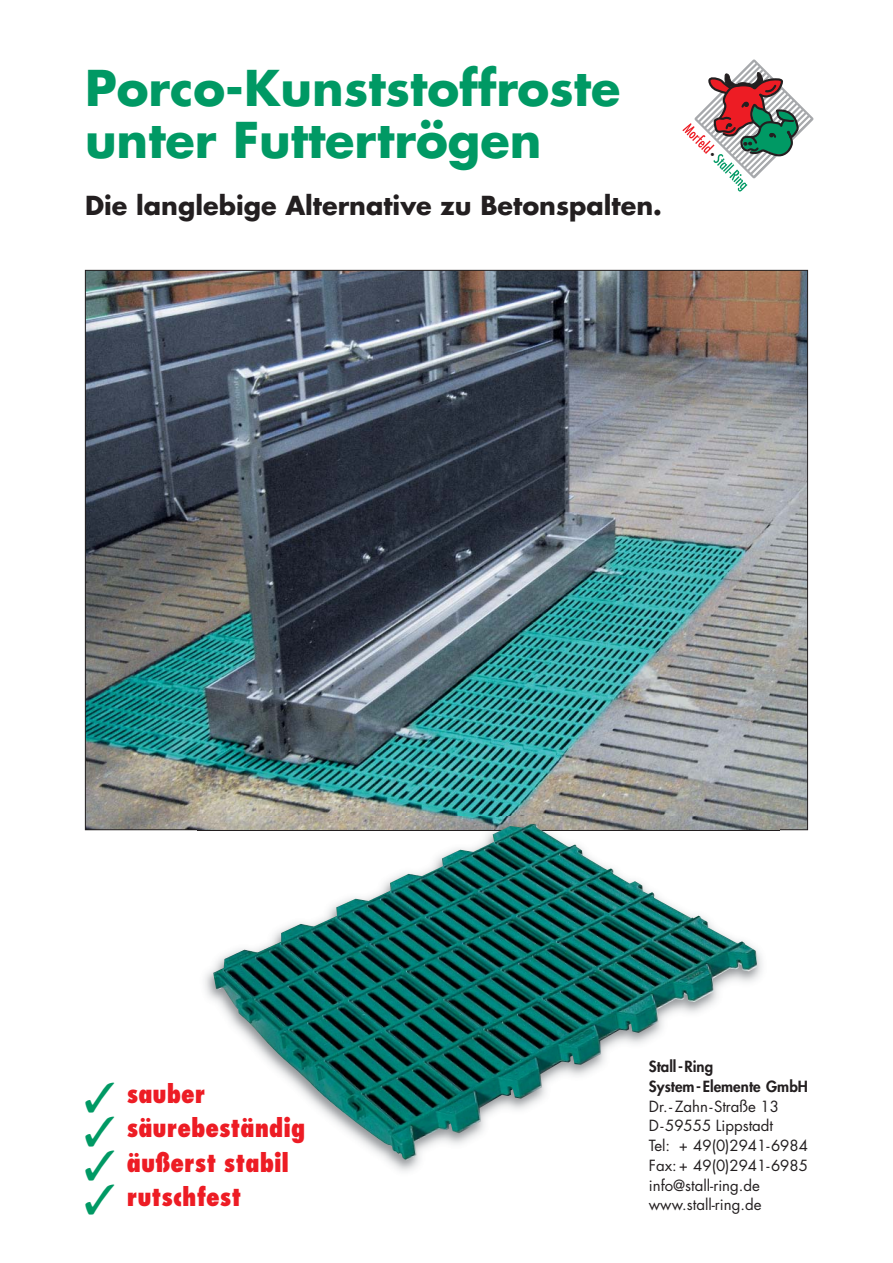
<style>
.page{position:relative;width:893px;height:1263px;background:#fff}
.page>*{position:absolute;margin:0;border:0;box-sizing:border-box;transform-origin:0 0}
.t1{font:700 48px/52.5px "Futura";color:#009964}
.t2{font:700 25.5px "Futura";color:#231f20}
.t3{font:800 condensed 25.05px "Futura Std";color:#ed1c24}
.t4{font:15px/19.6px "Futura";color:#231f20}
.t5{font:800 15px/20px "Futura";letter-spacing:.005em;color:#231f20}
.s1{color:#009964}
</style>
<div class="page">
<img style="left:87px;top:272px;width:719px;height:556px">
<img style="left:198px;top:817px;width:582px;height:355px">
<img style="left:213px;top:824px;width:544px;height:337px">
<svg style="left:682px;top:61px;width:130px;height:131px"></svg>
<h1 class="t1" style="left:85px;top:66px;width:537px">Porco-Kunststoffroste unter Futtertrögen</h1>
<h2 class="t2" style="left:85px;top:194px;width:578px">Die langlebige Alternative zu Betonspalten.</h2>
<h3 class="t3" style="left:84px;top:1082px;width:123px"><span class="s1">✓</span> sauber</h3>
<h3 class="t3" style="left:84px;top:1116px;width:223px"><span class="s1">✓</span> säurebeständig</h3>
<h3 class="t3" style="left:84px;top:1151px;width:206px"><span class="s1">✓</span> äußerst stabil</h3>
<h3 class="t3" style="left:84px;top:1185px;width:159px"><span class="s1">✓</span> rutschfest</h3>
<p class="t5" style="left:649px;top:1058px;width:161px">Stall-Ring<br>System-Elemente GmbH</p>
<p class="t4" style="left:649px;top:1098px;width:161px">Dr.-Zahn-Straße 13<br>D-59555 Lippstadt<br>Tel: + 49(0)2941-6984<br>Fax:+ 49(0)2941-6985 info@stall-ring.de www.stall-ring.de</p>
</div>
